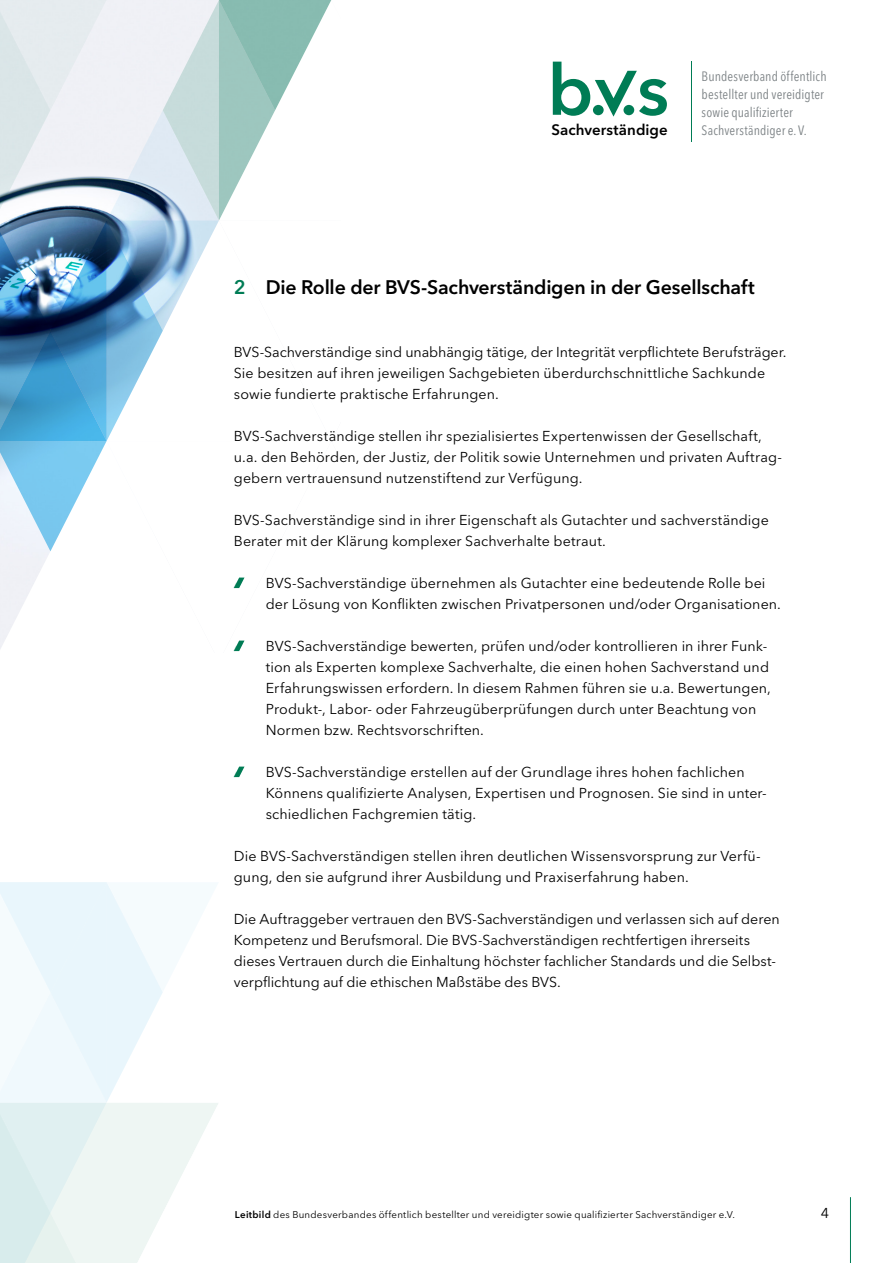
<style>
.page{position:relative;width:893px;height:1263px;background:#fff}
.page>*{position:absolute;margin:0;border:0;box-sizing:border-box;transform-origin:0 0}
.t1{font:600 19.5px "Avenir Next LT Pro";letter-spacing:-.01em;color:#000}
.t2{font:600 15px "Avenir Next LT Pro";letter-spacing:.005em;color:#000}
.t3{font:14.25px/21px "Avenir Next LT Pro";letter-spacing:.005em;color:#000}
.t4{font:condensed 13.5px/18px "Avenir Next LT Pro";letter-spacing:.01em;color:#7d8386}
.t5{font:9.75px "Avenir Next LT Pro";letter-spacing:.025em;color:#000}
.s1{color:#007c55}
.s2{font-weight:600}
</style>
<div class="page">
<svg style="left:0;top:551px;width:51px;height:98px;fill:#f5f5f9"></svg>
<svg style="left:0;top:882px;width:218px;height:381px"></svg>
<svg style="left:0;top:0;width:331px;height:551px"></svg>
<svg style="left:553px;top:62px;width:114px;height:55px"></svg>
<hr style="left:691px;top:62px;width:1px;height:80px;background:#007c55">
<hr style="left:850px;top:1197px;width:1px;height:66px;background:#007c55">
<svg style="left:234px;top:578px;width:10px;height:10px"></svg>
<svg style="left:234px;top:641px;width:10px;height:10px"></svg>
<svg style="left:234px;top:767px;width:10px;height:10px"></svg>
<p class="t2" style="left:552px;top:121px;width:117px">Sachverständige</p>
<p class="t4" style="left:702px;top:67px;width:127px">Bundesverband öffentlich bestellter und vereidigter sowie qualifizierter<br>Sachverständiger e. V.</p>
<h1 class="t1" style="left:234px;top:275px;width:522px"><span class="s1">2</span> Die Rolle der BVS-Sachverständigen in der Gesellschaft</h1>
<p class="t3" style="left:234px;top:341px;width:554px">BVS-Sachverständige sind unabhängig tätige, der Integrität verpflichtete Berufsträger.<br>Sie besitzen auf ihren jeweiligen Sachgebieten überdurchschnittliche Sachkunde sowie fundierte praktische Erfahrungen.</p>
<p class="t3" style="left:234px;top:425px;width:549px">BVS-Sachverständige stellen ihr spezialisiertes Expertenwissen der Gesellschaft, u.a. den Behörden, der Justiz, der Politik sowie Unternehmen und privaten Auftrag&shy;gebern vertrauensund nutzenstiftend zur Verfügung.</p>
<p class="t3" style="left:234px;top:509px;width:536px">BVS-Sachverständige sind in ihrer Eigenschaft als Gutachter und sachverständige<br>Berater mit der Klärung komplexer Sachverhalte betraut.</p>
<p class="t3" style="left:266px;top:572px;width:517px">BVS-Sachverständige übernehmen als Gutachter eine bedeutende Rolle bei der Lösung von Konflikten zwischen Privatpersonen und/oder Organisationen.</p>
<p class="t3" style="left:266px;top:635px;width:507px">BVS-Sachverständige bewerten, prüfen und/oder kontrollieren in ihrer Funk&shy;tion als Experten komplexe Sachverhalte, die einen hohen Sachverstand und Erfahrungswissen erfordern. In diesem Rahmen führen sie u.a. Bewertungen, Produkt-, Labor- oder Fahrzeugüberprüfungen durch unter Beachtung von Normen bzw. Rechtsvorschriften.</p>
<p class="t3" style="left:266px;top:761px;width:503px">BVS-Sachverständige erstellen auf der Grundlage ihres hohen fachlichen<br>Könnens qualifizierte Analysen, Expertisen und Prognosen. Sie sind in unter&shy;schiedlichen Fachgremien tätig.</p>
<p class="t3" style="left:234px;top:845px;width:528px">Die BVS-Sachverständigen stellen ihren deutlichen Wissensvorsprung zur Verfü&shy;gung, den sie aufgrund ihrer Ausbildung und Praxiserfahrung haben.</p>
<p class="t3" style="left:234px;top:908px;width:547px">Die Auftraggeber vertrauen den BVS-Sachverständigen und verlassen sich auf deren Kompetenz und Berufsmoral. Die BVS-Sachverständigen rechtfertigen ihrerseits dieses Vertrauen durch die Einhaltung höchster fachlicher Standards und die Selbst&shy;verpflichtung auf die ethischen Maßstäbe des BVS.</p>
<p class="t5" style="left:235px;top:1209px;width:501px"><span class="s2">Leitbild</span> des Bundesverbandes öffentlich bestellter und vereidigter sowie qualifizierter Sachverständiger e.V.</p>
<p class="t3" style="left:821px;top:1202px;width:10px">4</p>
</div>
